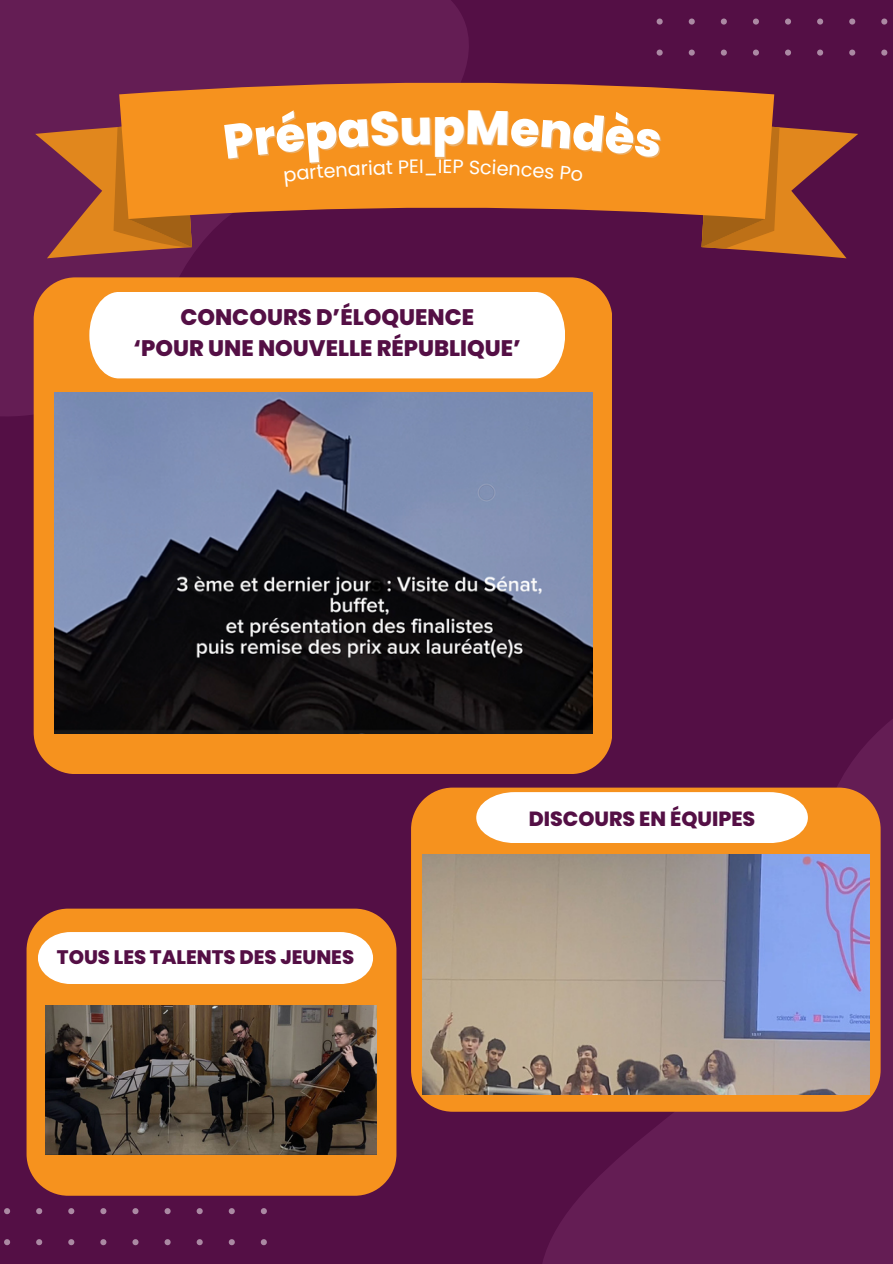
<style>
.page{position:relative;width:893px;height:1264px;background:#fff}
.page>*{position:absolute;margin:0;border:0;box-sizing:border-box;transform-origin:0 0}
.t1{font:800 48px "Poppins";color:#fff}
.t2{font:800 22.5px/31.2px "Poppins";color:#540f45;text-align:center}
.t3{font:800 20.55px "Poppins";color:#540f45}
.t4{font:800 19.5px "Poppins";color:#540f45}
.t5{font:19.35px "Poppins";color:#fff}
</style>
<div class="page">
<div style="left:0;top:0;width:892px;height:1263px;background:#540f45"></div>
<svg style="left:0;top:0;width:469px;height:417px;fill:#641d54"></svg>
<svg style="left:35px;top:122px;width:157px;height:136px"></svg>
<svg style="left:701px;top:127px;width:157px;height:131px"></svg>
<svg style="left:119px;top:79px;width:655px;height:140px;fill:#f6921e"></svg>
<div style="left:27px;top:908px;width:365px;height:287px;background:#f6921e"></div>
<svg style="left:392px;top:720px;width:500px;height:543px"></svg>
<svg style="left:411px;top:787px;width:469px;height:324px;background:#ea8922"></svg>
<div style="left:34px;top:277px;width:578px;height:497px;background:#f6921e"></div>
<div style="left:89px;top:292px;width:476px;height:86px;background:#fff"></div>
<div style="left:476px;top:792px;width:331px;height:51px;background:#fff"></div>
<div style="left:38px;top:932px;width:335px;height:52px;background:#fff"></div>
<svg style="left:4px;top:1208px;width:263px;height:38px"></svg>
<svg style="left:656px;top:18px;width:232px;height:38px"></svg>
<img style="left:54px;top:392px;width:538px;height:341px">
<img style="left:422px;top:854px;width:447px;height:240px">
<img style="left:46px;top:1005px;width:331px;height:149px">
<div style="left:224px;top:109px;width:206px;height:77px;background:#f6921e"></div>
<div style="left:444px;top:110px;width:217px;height:71px;background:#f6921e"></div>
<h3 class="t1" style="left:432px;top:94px;width:34px">p</h3>
<p class="t5" style="left:424px;top:153px;width:20px">_I</p>
<p class="t2" style="left:133px;top:302px;width:389px">CONCOURS D’ÉLOQUENCE<br>‘POUR UNE NOUVELLE RÉPUBLIQUE’</p>
<p class="t4" style="left:57px;top:943px;width:299px">TOUS LES TALENTS DES JEUNES</p>
<p class="t3" style="left:528px;top:804px;width:228px">DISCOURS EN ÉQUIPES</p>
</div>
